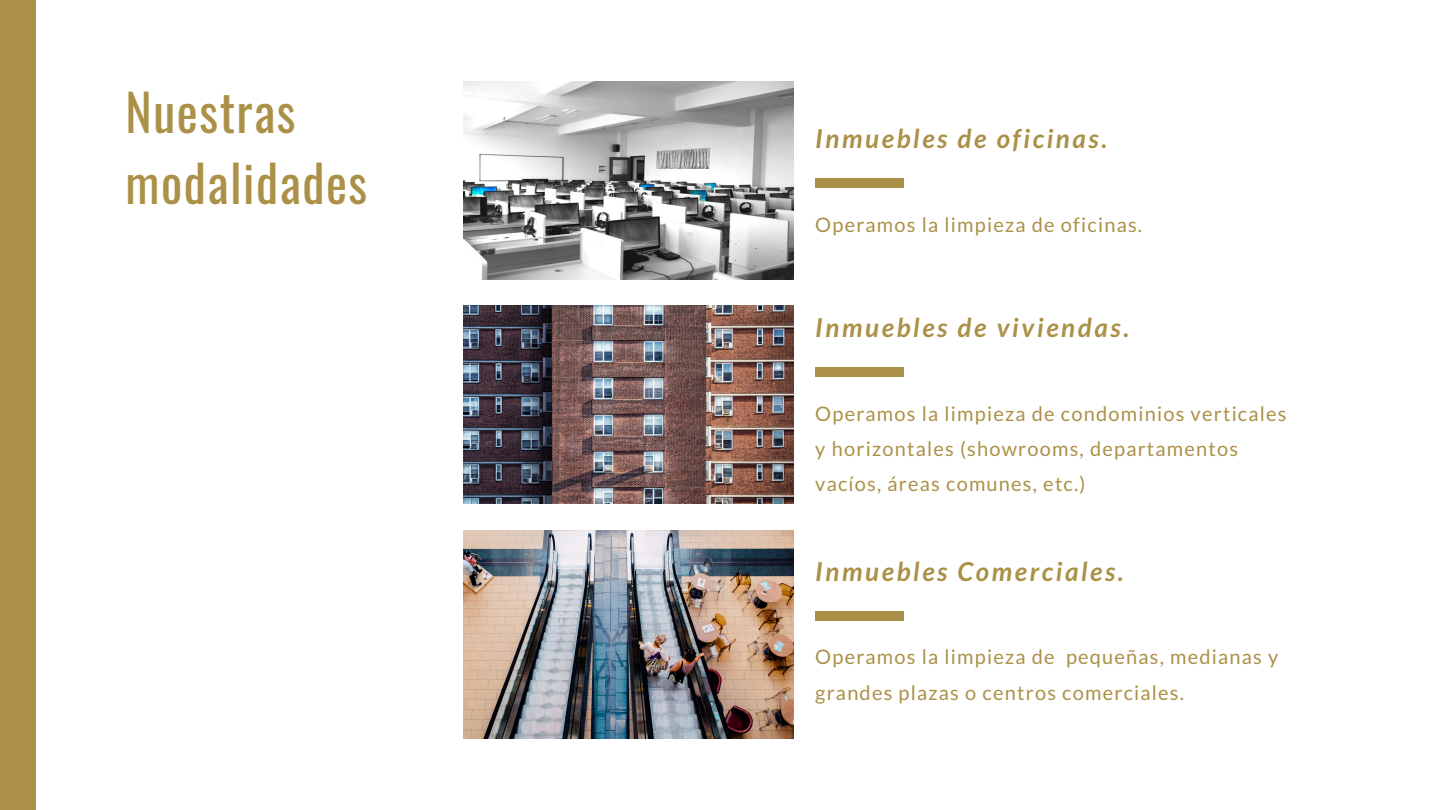
<style>
.page{position:relative;width:1440px;height:810px;background:#fff}
.page>*{position:absolute;margin:0;border:0;box-sizing:border-box;transform-origin:0 0}
.t1{font:50px "Oswald";letter-spacing:.03em;color:#ab9047}
.t2{font:italic 700 26px "Lato";letter-spacing:.1em;color:#ab9047}
.t3{font:20px/35.2px "Lato";letter-spacing:.06em;color:#ab9047}
</style>
<div class="page">
<div style="left:0;top:0;width:36px;height:810px;background:#ab9047"></div>
<div style="left:815px;top:178px;width:89px;height:10px;background:#ab9047"></div>
<div style="left:815px;top:367px;width:89px;height:10px;background:#ab9047"></div>
<div style="left:815px;top:611px;width:89px;height:9px;background:#ab9047"></div>
<img style="left:464px;top:81px;width:329px;height:198px">
<img style="left:464px;top:306px;width:329px;height:198px">
<img style="left:464px;top:531px;width:329px;height:208px">
<p class="t1" style="left:126px;top:74px;width:172px">Nuestras</p>
<p class="t1" style="left:126px;top:144px;width:243px">modalidades</p>
<p class="t2" style="left:815px;top:122px;width:293px">Inmuebles de oficinas.</p>
<p class="t3" style="left:815px;top:206px;width:328px">Operamos la limpieza de oficinas.</p>
<p class="t2" style="left:815px;top:311px;width:315px">Inmuebles de viviendas.</p>
<p class="t3" style="left:815px;top:395px;width:473px">Operamos la limpieza de condominios verticales y horizontales (showrooms, departamentos vacíos, áreas comunes, etc.)</p>
<p class="t2" style="left:815px;top:555px;width:310px">Inmuebles Comerciales.</p>
<p class="t3" style="left:815px;top:639px;width:465px">Operamos la limpieza de pequeñas, medianas y grandes plazas o centros comerciales.</p>
</div>
